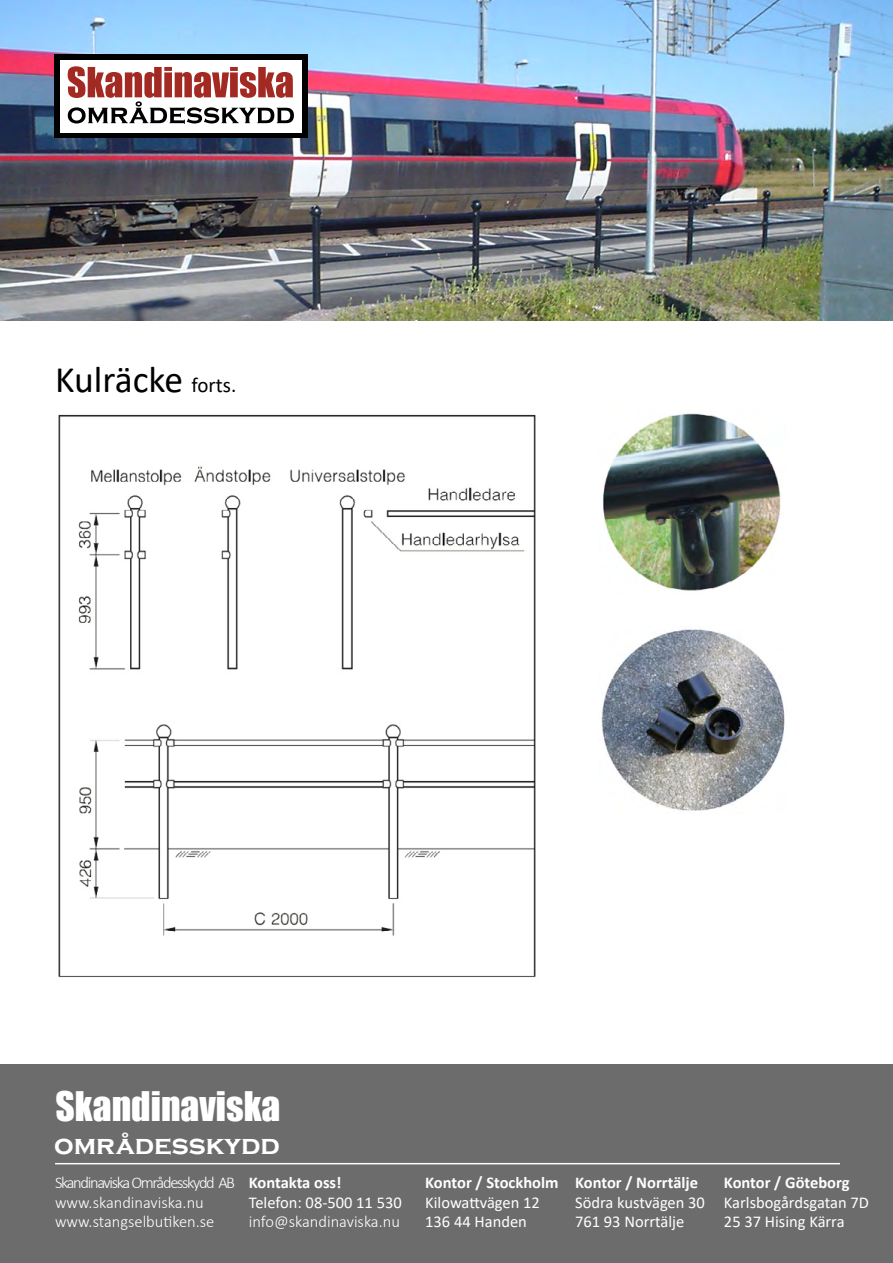
<style>
.page{position:relative;width:893px;height:1263px;background:#fff}
.page>*{position:absolute;margin:0;border:0;box-sizing:border-box;transform-origin:0 0}
.t1{font:37.5px "Calibri";color:#000}
.t2{font:37.5px "Impact";color:#fff}
.t3{font:700 27.45px "Copperplate Gothic";color:#fff}
.t4{font:16.5px/19.8px "Calibri";color:#fff}
.t5{font:300 16.5px/19.8px "Calibri";letter-spacing:-.005em;color:#fff}
.t6{font:700 16.5px "Calibri";color:#fff}
.s1{font-size:21px}
</style>
<div class="page">
<div style="left:0;top:1064px;width:893px;height:199px;background:#6c6c6c"></div>
<img style="left:0;top:0;width:893px;height:321px">
<div style="left:54px;top:54px;width:253px;height:84px;background:#000"></div>
<div style="left:60px;top:60px;width:242px;height:72px;background:#fff"></div>
<svg style="left:68px;top:66px;width:226px;height:58px"></svg>
<img style="left:603px;top:413px;width:178px;height:178px">
<img style="left:601px;top:629px;width:184px;height:182px">
<img style="left:58px;top:414px;width:478px;height:564px">
<hr style="left:55px;top:1163px;width:785px;height:1px;background:#fff">
<h1 class="t1" style="left:55px;top:354px;width:183px">Kulräcke <span class="s1">forts.</span></h1>
<h1 class="t2" style="left:56px;top:1077px;width:226px">Skandinaviska</h1>
<h2 class="t3" style="left:54px;top:1129px;width:227px">områdesskydd</h2>
<p class="t5" style="left:55px;top:1172px;width:182px">Skandinaviska Områdesskydd AB www.skandinaviska.nu www.stangselbutiken.se</p>
<p class="t6" style="left:425px;top:1171px;width:135px">Kontor / Stockholm</p>
<p class="t6" style="left:249px;top:1171px;width:94px">Kontakta oss!</p>
<p class="t4" style="left:249px;top:1192px;width:154px">Telefon: 08-500 11 530</p>
<p class="t5" style="left:249px;top:1212px;width:153px">info@skandinaviska.nu</p>
<p class="t4" style="left:425px;top:1192px;width:116px">Kilowattvägen 12<br>136 44 Handen</p>
<p class="t6" style="left:575px;top:1171px;width:124px">Kontor / Norrtälje</p>
<p class="t4" style="left:575px;top:1192px;width:131px">Södra kustvägen 30<br>761 93 Norrtälje</p>
<p class="t6" style="left:724px;top:1171px;width:127px">Kontor / Göteborg</p>
<p class="t4" style="left:724px;top:1192px;width:146px">Karlsbogårdsgatan 7D<br>25 37 Hising Kärra</p>
</div>
